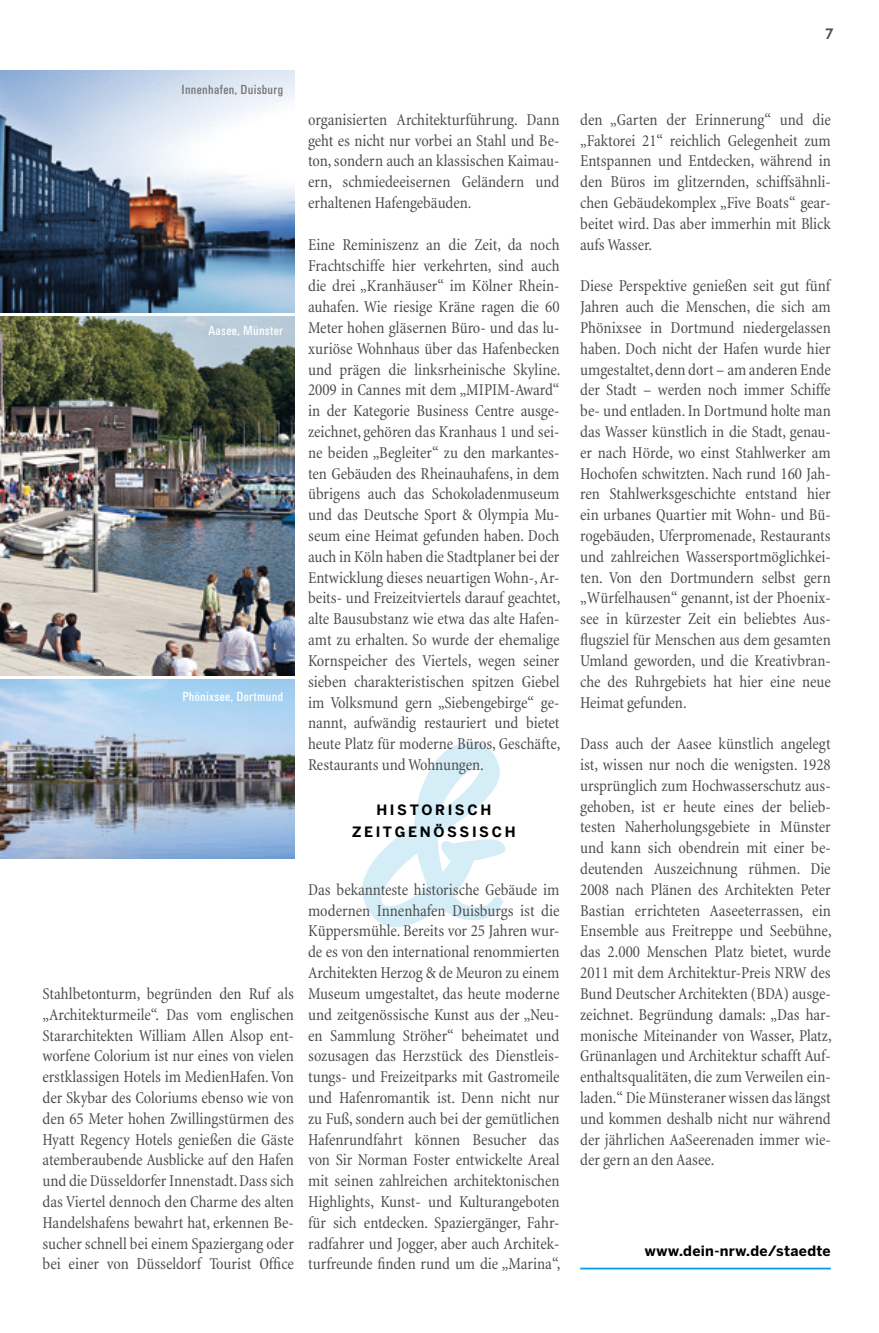
<style>
.page{position:relative;width:879px;height:1333px;background:#fff}
.page>*{position:absolute;margin:0;border:0;box-sizing:border-box;transform-origin:0 0}
.t1{font:700 17px "Regular";color:#4a4a49}
.t2{font:condensed 16.8px/20.8px "Minion";letter-spacing:-.005em;color:#4a4a49;text-align:justify}
.t3{font:700 14.2px/21.2px "Benton Sans";letter-spacing:.18em;color:#000;text-align:center}
.t4{font:700 14.2px "Benton Sans";letter-spacing:.02em;color:#000}
.t5{font:13px "Univers Condensed BQ";letter-spacing:.025em;color:#fff}
.t6{font:13px "Univers Condensed BQ";letter-spacing:.02em;color:#757474}
</style>
<div class="page">
<svg style="left:362px;top:742px;width:143px;height:185px"></svg>
<img style="left:0;top:316px;width:294px;height:359px">
<img style="left:0;top:679px;width:294px;height:179px">
<img style="left:0;top:70px;width:294px;height:242px">
<hr style="left:580px;top:1267px;width:251px;height:2px;background:#009fe3">
<p class="t6" style="left:181px;top:83px;width:103px">Innenhafen, Duisburg</p>
<p class="t5" style="left:208px;top:324px;width:76px">Aasee, Münster</p>
<p class="t5" style="left:182px;top:689px;width:102px">Phönixsee, Dortmund</p>
<p class="t2" style="left:308px;top:109px;width:253px">organisierten Architekturführung. Dann geht es nicht nur vorbei an Stahl und Be&shy;ton, sondern auch an klassischen Kaimau&shy;ern, schmiedeeisernen Geländern und erhaltenen Hafengebäuden.</p>
<p class="t2" style="left:308px;top:234px;width:254px">Eine Reminiszenz an die Zeit, da noch Frachtschiffe hier verkehrten, sind auch die drei „Kranhäuser“ im Kölner Rhein&shy;auhafen. Wie riesige Kräne ragen die 60<br>Meter hohen gläsernen Büro- und das lu&shy;xuriöse Wohnhaus über das Hafenbecken und prägen die linksrheinische Skyline.<br>2009 in Cannes mit dem „MIPIM-Award“ in der Kategorie Business Centre ausge&shy;zeichnet, gehören das Kranhaus 1 und sei&shy;ne beiden „Begleiter“ zu den markantes&shy;ten Gebäuden des Rheinauhafens, in dem übrigens auch das Schokoladenmuseum und das Deutsche Sport &amp; Olympia Mu&shy;seum eine Heimat gefunden haben. Doch auch in Köln haben die Stadtplaner bei der Entwicklung dieses neuartigen Wohn-, Ar&shy;beits- und Freizeitviertels darauf geachtet, alte Bausubstanz wie etwa das alte Hafen&shy;amt zu erhalten. So wurde der ehemalige Kornspeicher des Viertels, wegen seiner sieben charakteristischen spitzen Giebel im Volksmund gern „Siebengebirge“ ge&shy;nannt, aufwändig restauriert und bietet heute Platz für moderne Büros, Geschäfte, Restaurants und Wohnungen.</p>
<p class="t3" style="left:352px;top:799px;width:165px">HISTORISCH<br>ZEITGENÖSSISCH</p>
<p class="t2" style="left:43px;top:983px;width:253px">Stahlbetonturm, begründen den Ruf als „Architekturmeile“. Das vom englischen Stararchitekten William Allen Alsop ent&shy;worfene Colorium ist nur eines von vielen erstklassigen Hotels im MedienHafen. Von der Skybar des Coloriums ebenso wie von den 65 Meter hohen Zwillingstürmen des Hyatt Regency Hotels genießen die Gäste atemberaubende Ausblicke auf den Hafen und die Düsseldorfer Innenstadt. Dass sich das Viertel dennoch den Charme des alten Handelshafens bewahrt hat, erkennen Be&shy;sucher schnell bei einem Spaziergang oder bei einer von Düsseldorf Tourist Office</p>
<p class="t2" style="left:308px;top:879px;width:254px">Das bekannteste historische Gebäude im modernen Innenhafen Duisburgs ist die Küppersmühle. Bereits vor 25 Jahren wur&shy;de es von den international renommierten Architekten Herzog &amp; de Meuron zu einem Museum umgestaltet, das heute moderne und zeitgenössische Kunst aus der „Neu&shy;en Sammlung Ströher“ beheimatet und sozusagen das Herzstück des Dienstleis&shy;tungs- und Freizeitparks mit Gastromeile und Hafenromantik ist. Denn nicht nur zu Fuß, sondern auch bei der gemütlichen Hafenrundfahrt können Besucher das von Sir Norman Foster entwickelte Areal mit seinen zahlreichen architektonischen Highlights, Kunst- und Kulturangeboten für sich entdecken. Spaziergänger, Fahr&shy;radfahrer und Jogger, aber auch Architek&shy;turfreunde finden rund um die „Marina“,</p>
<p class="t1" style="left:825px;top:24px;width:10px">7</p>
<p class="t2" style="left:580px;top:109px;width:252px">den „Garten der Erinnerung“ und die „Faktorei 21“ reichlich Gelegenheit zum Entspannen und Entdecken, während in den Büros im glitzernden, schiffsähnli&shy;chen Gebäudekomplex „Five Boats“ gear&shy;beitet wird. Das aber immerhin mit Blick aufs Wasser.</p>
<p class="t2" style="left:580px;top:276px;width:252px">Diese Perspektive genießen seit gut fünf Jahren auch die Menschen, die sich am Phönixsee in Dortmund niedergelassen haben. Doch nicht der Hafen wurde hier umgestaltet, denn dort – am anderen Ende der Stadt – werden noch immer Schiffe be- und entladen. In Dortmund holte man das Wasser künstlich in die Stadt, genau&shy;er nach Hörde, wo einst Stahlwerker am Hochofen schwitzten. Nach rund 160 Jah&shy;ren Stahlwerksgeschichte entstand hier ein urbanes Quartier mit Wohn- und Bü&shy;rogebäuden, Uferpromenade, Restaurants und zahlreichen Wassersportmöglichkei&shy;ten. Von den Dortmundern selbst gern „Würfelhausen“ genannt, ist der Phoenix&shy;see in kürzester Zeit ein beliebtes Aus&shy;flugsziel für Menschen aus dem gesamten Umland geworden, und die Kreativbran&shy;che des Ruhrgebiets hat hier eine neue Heimat gefunden.</p>
<p class="t2" style="left:580px;top:733px;width:253px">Dass auch der Aasee künstlich angelegt ist, wissen nur noch die wenigsten. 1928 ursprünglich zum Hochwasserschutz aus&shy;gehoben, ist er heute eines der belieb&shy;testen Naherholungsgebiete in Münster und kann sich obendrein mit einer be&shy;deutenden Auszeichnung rühmen. Die 2008 nach Plänen des Architekten Peter Bastian errichteten Aaseeterrassen, ein Ensemble aus Freitreppe und Seebühne, das 2.000 Menschen Platz bietet, wurde 2011 mit dem Architektur-Preis NRW des Bund Deutscher Architekten (BDA) ausge&shy;zeichnet. Begründung damals: „Das har&shy;monische Miteinander von Wasser, Platz, Grünanlagen und Architektur schafft Auf&shy;enthaltsqualitäten, die zum Verweilen ein&shy;laden.“ Die Münsteraner wissen das längst und kommen deshalb nicht nur während der jährlichen AaSeerenaden immer wie&shy;der gern an den Aasee.</p>
<p class="t4" style="left:645px;top:1242px;width:187px">www.dein-nrw.de/staedte</p>
</div>
